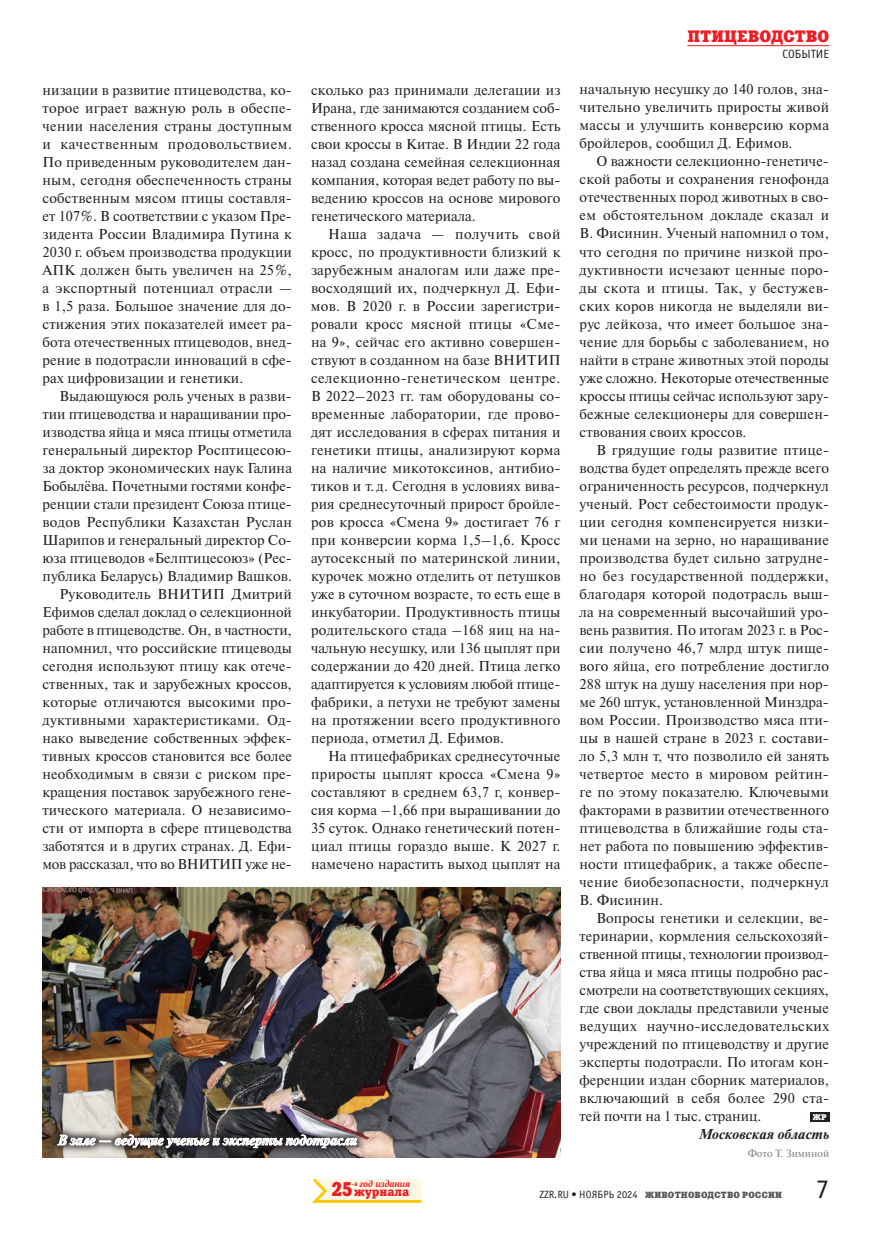
<style>
.page{position:relative;width:893px;height:1234px;background:#fff}
.page>*{position:absolute;margin:0;border:0;box-sizing:border-box;transform-origin:0 0}
.t1{font:27px "Officina Sans C";color:#231f20}
.t2{font:19.8px "Xenia C";color:#ee1d23;scale:.83 1}
.t3{font:16.5px "Xenia C";letter-spacing:.01em;color:#ee1d23}
.t4{font:14.25px/18px "Newton C";letter-spacing:.01em;color:#231f20;text-align:justify}
.t5{font:italic 700 14.25px "Newton C";letter-spacing:-.01em;color:#fff}
.t6{font:italic 700 14.25px "Newton C";letter-spacing:.01em;color:#231f20}
.t7{font:12px "Officina Sans C";color:#231f20}
.t8{font:12px "Xenia C";color:#ee1d23}
.t9{font:10.5px "Newton C";color:#808285}
.t10{font:9px "Xenia C";letter-spacing:.025em;color:#57585a}
.t11{font:italic 700 9px "PT Serif";color:#ee1d23}
.t12{font:8.25px "Xenia C";color:#fff}
.s1{font-family:"Officina Sans C";font-size:10.5px;color:#231f20}
</style>
<div class="page">
<hr style="left:687px;top:45px;width:142px;height:1px;background:#ee1d23">
<svg style="left:311px;top:1178px;width:111px;height:25px;background:#fef2c8"></svg>
<div style="left:810px;top:1111px;width:19px;height:10px;background:#231f20"></div>
<img style="left:43px;top:887px;width:518px;height:270px">
<img style="left:48px;top:1125px;width:318px;height:31px">
<svg style="left:57px;top:1134px;width:300px;height:13px;background:#898787"></svg>
<p class="t4" style="left:43px;top:81px;width:251px;text-align:left">низации в развитие птицеводства, ко&shy;торое играет важную роль в обеспе&shy;чении населения страны доступным и качественным продовольствием.<br>По приведенным руководителем дан&shy;ным, сегодня обеспеченность страны собственным мясом птицы составля&shy;ет 107%. В соответствии с указом Пре&shy;зидента России Владимира Путина к 2030 г. объем производства продукции АПК должен быть увеличен на 25%, а экспортный потенциал отрасли — в 1,5 раза. Большое значение для до&shy;стижения этих показателей имеет ра&shy;бота отечественных птицеводов, внед&shy;рение в подотрасли инноваций в сфе&shy;рах цифровизации и генетики.</p>
<p class="t4" style="left:42px;top:387px;width:251px;text-align:right">Выдающуюся роль ученых в разви&shy;тии птицеводства и наращивании про&shy;изводства яйца и мяса птицы отметила генеральный директор Росптицесою&shy;за доктор экономических наук Галина Бобылёва. Почетными гостями конфе&shy;ренции стали президент Союза птице&shy;водов Республики Казахстан Руслан Шарипов и генеральный директор Со&shy;юза птицеводов «Белптицесоюз» (Рес&shy;публика Беларусь) Владимир Вашков.<br>Руководитель ВНИТИП Дмитрий Ефимов сделал доклад о селекционной работе в птицеводстве. Он, в частности, напомнил, что российские птицеводы сегодня используют птицу как отече&shy;ственных, так и зарубежных кроссов, которые отличаются высокими про&shy;дуктивными характеристиками. Од&shy;нако выведение собственных эффек&shy;тивных кроссов становится все более необходимым в связи с риском пре&shy;кращения поставок зарубежного гене&shy;тического материала. О независимо&shy;сти от импорта в сфере птицеводства заботятся и в других странах. Д. Ефи&shy;мов рассказал, что во ВНИТИП уже не-</p>
<p class="t4" style="left:311px;top:81px;width:251px">сколько раз принимали делегации из Ирана, где занимаются созданием соб&shy;ственного кросса мясной птицы. Есть свои кроссы в Китае. В Индии 22 года назад создана семейная селекционная компания, которая ведет работу по вы&shy;ведению кроссов на основе мирового генетического материала.</p>
<p class="t4" style="left:311px;top:225px;width:251px;text-align:left;text-indent:17px">Наша задача — получить свой кросс, по продуктивности близкий к зарубежным аналогам или даже пре&shy;восходящий их, подчеркнул Д. Ефи&shy;мов. В 2020 г. в России зарегистри&shy;ровали кросс мясной птицы «Сме&shy;на 9», сейчас его активно совершен&shy;ствуют в созданном на базе ВНИТИП селекционно-генетическом центре.<br>В 2022–2023 гг. там оборудованы со&shy;временные лаборатории, где прово&shy;дят исследования в сферах питания и генетики птицы, анализируют корма на наличие микотоксинов, антибио&shy;тиков и т. д. Сегодня в условиях вива&shy;рия среднесуточный прирост бройле&shy;ров кросса «Смена 9» достигает 76 г при конверсии корма 1,5–1,6. Кросс аутосексный по материнской линии, курочек можно отделить от петушков уже в суточном возрасте, то есть еще в инкубатории. Продуктивность птицы родительского стада –168 яиц на на&shy;чальную несушку, или 136 цыплят при содержании до 420 дней. Птица легко адаптируется к условиям любой птице&shy;фабрики, а петухи не требуют замены на протяжении всего продуктивного периода, отметил Д. Ефимов.</p>
<p class="t4" style="left:311px;top:747px;width:251px;text-indent:17px">На птицефабриках среднесуточные приросты цыплят кросса «Смена 9» составляют в среднем 63,7 г, конвер&shy;сия корма –1,66 при выращивании до 35 суток. Однако генетический потен&shy;циал птицы гораздо выше. К 2027 г. намечено нарастить выход цыплят на</p>
<p class="t5" style="left:58px;top:1132px;width:301px">В зале — ведущие ученые и эксперты подотрасли</p>
<p class="t3" style="left:687px;top:26px;width:143px">ПТИЦЕВОДСТВО</p>
<p class="t7" style="left:782px;top:48px;width:48px">СОБЫТИЕ</p>
<p class="t4" style="left:580px;top:81px;width:251px">начальную несушку до 140 голов, зна&shy;чительно увеличить приросты живой массы и улучшить конверсию корма бройлеров, сообщил Д. Ефимов.</p>
<p class="t4" style="left:580px;top:153px;width:251px;text-indent:17px">О важности селекционно-генетиче&shy;ской работы и сохранения генофонда отечественных пород животных в сво&shy;ем обстоятельном докладе сказал и В. Фисинин. Ученый напомнил о том, что сегодня по причине низкой про&shy;дуктивности исчезают ценные поро&shy;ды скота и птицы. Так, у бестужев&shy;ских коров никогда не выделяли ви&shy;рус лейкоза, что имеет большое зна&shy;чение для борьбы с заболеванием, но найти в стране животных этой породы уже сложно. Некоторые отечественные кроссы птицы сейчас используют зару&shy;бежные селекционеры для совершен&shy;ствования своих кроссов.</p>
<p class="t4" style="left:579px;top:440px;width:251px;text-indent:17px">В грядущие годы развитие птице&shy;водства будет определять прежде всего ограниченность ресурсов, подчеркнул ученый. Рост себестоимости продук&shy;ции сегодня компенсируется низки&shy;ми ценами на зерно, но наращивание производства будет сильно затрудне&shy;но без государственной поддержки, благодаря которой подотрасль выш&shy;ла на современный высочайший уро&shy;вень развития. По итогам 2023 г. в Рос&shy;сии получено 46,7 млрд штук пище&shy;вого яйца, его потребление достигло 288 штук на душу населения при нор&shy;ме 260 штук, установленной Минздра&shy;вом России. Производство мяса пти&shy;цы в нашей стране в 2023 г. состави&shy;ло 5,3 млн т, что позволило ей занять четвертое место в мировом рейтин&shy;ге по этому показателю. Ключевыми факторами в развитии отечественного птицеводства в ближайшие годы ста&shy;нет работа по повышению эффектив&shy;ности птицефабрик, а также обеспе&shy;чение биобезопасности, подчеркнул В. Фисинин.</p>
<p class="t4" style="left:579px;top:908px;width:251px;text-align:left;text-indent:17px">Вопросы генетики и селекции, ве&shy;теринарии, кормления сельскохозяй&shy;ственной птицы, технологии производ&shy;ства яйца и мяса птицы подробно рас&shy;смотрели на соответствующих секциях, где свои доклады представили ученые ведущих научно-исследовательских учреждений по птицеводству и другие эксперты подотрасли. По итогам кон&shy;ференции издан сборник материалов, включающий в себя более 290 ста&shy;тей почти на 1 тыс. страниц.</p>
<p class="t12" style="left:813px;top:1111px;width:15px">ЖР</p>
<p class="t6" style="left:699px;top:1126px;width:132px">Московская область</p>
<p class="t9" style="left:748px;top:1147px;width:83px">Фото Т. Зиминой</p>
<p class="t11" style="left:352px;top:1177px;width:59px"><sup>-й</sup> год издания</p>
<p class="t8" style="left:354px;top:1184px;width:57px">журнала</p>
<h2 class="t2" style="left:332px;top:1176px;width:26px">25</h2>
<p class="t10" style="left:539px;top:1188px;width:244px"><span class="s1">ZZR.RU • НОЯБРЬ 2024</span> ЖИВОТНОВОДСТВО РОССИИ</p>
<h1 class="t1" style="left:816px;top:1174px;width:15px">7</h1>
</div>
